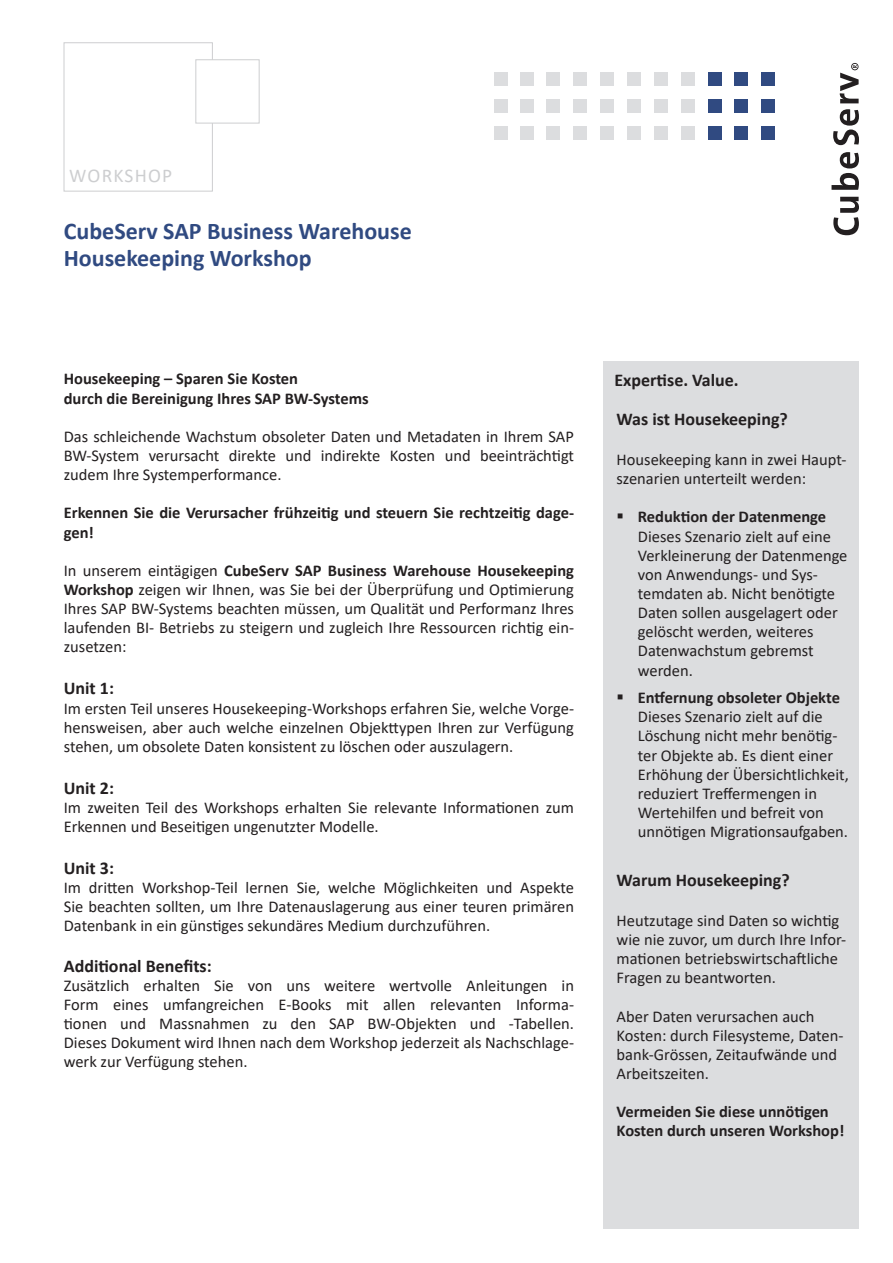
<style>
.page{position:relative;width:893px;height:1263px;background:#fff}
.page>*{position:absolute;margin:0;border:0;box-sizing:border-box;transform-origin:0 0}
.Haupttitel{font:700 24px "Calibri";color:#304a81}
.t1{font:19.5px "Calibri";letter-spacing:.06em;color:#cdced0}
.Untertitel{font:700 18px "Calibri";color:#231f20}
.Grundschrift{font:16.5px/19.2px "Calibri";color:#231f20;text-align:justify}
.Grundschrift_CubeSer{font:16.5px/19.2px "Calibri";color:#231f20}
.Grundschrift-2{font:700 16.5px/19.2px "Calibri";color:#231f20}
.Grundschrift_CubeSer-2{font:700 16.5px/19.2px "Calibri";color:#231f20}
.s1{font-weight:700}
</style>
<div class="page">
<div style="left:546px;top:73px;width:14px;height:13px;background:#dcdddf"></div>
<div style="left:573px;top:73px;width:14px;height:13px;background:#dcdddf"></div>
<div style="left:600px;top:73px;width:14px;height:13px;background:#dcdddf"></div>
<div style="left:627px;top:73px;width:14px;height:13px;background:#dcdddf"></div>
<div style="left:654px;top:73px;width:14px;height:13px;background:#dcdddf"></div>
<div style="left:681px;top:73px;width:14px;height:13px;background:#dcdddf"></div>
<div style="left:546px;top:100px;width:14px;height:13px;background:#dcdddf"></div>
<div style="left:573px;top:100px;width:14px;height:13px;background:#dcdddf"></div>
<div style="left:600px;top:100px;width:14px;height:13px;background:#dcdddf"></div>
<div style="left:627px;top:100px;width:14px;height:13px;background:#dcdddf"></div>
<div style="left:654px;top:100px;width:14px;height:13px;background:#dcdddf"></div>
<div style="left:681px;top:100px;width:14px;height:13px;background:#dcdddf"></div>
<div style="left:546px;top:127px;width:14px;height:13px;background:#dcdddf"></div>
<div style="left:573px;top:127px;width:14px;height:13px;background:#dcdddf"></div>
<div style="left:520px;top:73px;width:14px;height:13px;background:#dcdddf"></div>
<div style="left:520px;top:100px;width:14px;height:13px;background:#dcdddf"></div>
<div style="left:520px;top:127px;width:14px;height:13px;background:#dcdddf"></div>
<div style="left:495px;top:73px;width:13px;height:13px;background:#dcdddf"></div>
<div style="left:495px;top:100px;width:13px;height:13px;background:#dcdddf"></div>
<div style="left:495px;top:127px;width:13px;height:13px;background:#dcdddf"></div>
<div style="left:600px;top:127px;width:14px;height:13px;background:#dcdddf"></div>
<div style="left:627px;top:127px;width:14px;height:13px;background:#dcdddf"></div>
<div style="left:654px;top:127px;width:14px;height:13px;background:#dcdddf"></div>
<div style="left:681px;top:127px;width:14px;height:13px;background:#dcdddf"></div>
<div style="left:708px;top:73px;width:13px;height:13px;background:#304a81"></div>
<div style="left:735px;top:73px;width:13px;height:13px;background:#304a81"></div>
<div style="left:762px;top:73px;width:13px;height:13px;background:#304a81"></div>
<div style="left:708px;top:100px;width:13px;height:13px;background:#304a81"></div>
<div style="left:735px;top:100px;width:13px;height:13px;background:#304a81"></div>
<div style="left:762px;top:100px;width:13px;height:13px;background:#304a81"></div>
<div style="left:708px;top:127px;width:13px;height:13px;background:#304a81"></div>
<div style="left:735px;top:127px;width:13px;height:13px;background:#304a81"></div>
<div style="left:762px;top:127px;width:13px;height:13px;background:#304a81"></div>
<svg style="left:833px;top:197px;width:26px;height:38px"></svg>
<svg style="left:831px;top:152px;width:28px;height:38px"></svg>
<svg style="left:833px;top:109px;width:26px;height:36px"></svg>
<svg style="left:839px;top:63px;width:20px;height:40px"></svg>
<div style="left:604px;top:361px;width:255px;height:868px;background:#dcdddf"></div>
<div style="left:64px;top:43px;width:149px;height:148px;border:1px solid #cdced0"></div>
<div style="left:196px;top:60px;width:63px;height:63px;background:#fff;border:1px solid #cdced0"></div>
<p class="t1" style="left:69px;top:162px;width:104px">WORKSHOP</p>
<p class="Haupttitel" style="left:64px;top:214px;width:350px">CubeServ SAP Business Warehouse</p>
<p class="Haupttitel" style="left:64px;top:241px;width:249px">Housekeeping Workshop</p>
<p class="Grundschrift-2" style="left:64px;top:369px;width:236px">Housekeeping – Sparen Sie Kosten</p>
<p class="Grundschrift-2" style="left:64px;top:388px;width:306px">durch die Bereinigung Ihres SAP BW-Systems</p>
<p class="Grundschrift" style="left:64px;top:426px;width:512px">Das schleichende Wachstum obsoleter Daten und Metadaten in Ihrem SAP BW-System verursacht direkte und indirekte Kosten und beeinträchtigt zudem Ihre Systemperformance.</p>
<p class="Grundschrift-2" style="left:64px;top:503px;width:512px">Erkennen Sie die Verursacher frühzeitig und steuern Sie rechtzeitig dage&shy;gen!</p>
<p class="Grundschrift" style="left:64px;top:560px;width:512px">In unserem eintägigen <span class="s1">CubeServ SAP Business Warehouse Housekeeping Workshop</span> zeigen wir Ihnen, was Sie bei der Überprüfung und Optimierung Ihres SAP BW-Systems beachten müssen, um Qualität und Performanz Ihres laufenden BI- Betriebs zu steigern und zugleich Ihre Ressourcen richtig ein&shy;zusetzen:</p>
<p class="Untertitel" style="left:64px;top:676px;width:52px">Unit 1:</p>
<p class="Grundschrift" style="left:64px;top:698px;width:512px">Im ersten Teil unseres Housekeeping-Workshops erfahren Sie, welche Vorge&shy;hensweisen, aber auch welche einzelnen Objekttypen Ihren zur Verfügung stehen, um obsolete Daten konsistent zu löschen oder auszulagern.</p>
<p class="Untertitel" style="left:64px;top:775px;width:52px">Unit 2:</p>
<p class="Grundschrift" style="left:64px;top:797px;width:512px">Im zweiten Teil des Workshops erhalten Sie relevante Informationen zum<br>Erkennen und Beseitigen ungenutzter Modelle.</p>
<p class="Untertitel" style="left:64px;top:855px;width:52px">Unit 3:</p>
<p class="Grundschrift" style="left:64px;top:878px;width:512px">Im dritten Workshop-Teil lernen Sie, welche Möglichkeiten und Aspekte Sie beachten sollten, um Ihre Datenauslagerung aus einer teuren primären Datenbank in ein günstiges sekundäres Medium durchzuführen.</p>
<p class="Untertitel" style="left:64px;top:953px;width:150px">Additional Benefits:</p>
<p class="Grundschrift" style="left:64px;top:975px;width:512px">Zusätzlich erhalten Sie von uns weitere wertvolle Anleitungen in Form eines umfangreichen E-Books mit allen relevanten Informa&shy;tionen und Massnahmen zu den SAP BW-Objekten und -Tabellen.<br>Dieses Dokument wird Ihnen nach dem Workshop jederzeit als Nachschlage&shy;werk zur Verfügung stehen.</p>
<p class="Untertitel" style="left:614px;top:367px;width:126px">Expertise. Value.</p>
<p class="Untertitel" style="left:617px;top:406px;width:173px">Was ist Housekeeping?</p>
<p class="Grundschrift_CubeSer" style="left:617px;top:450px;width:231px">Housekeeping kann in zwei Haupt&shy;szenarien unterteilt werden:</p>
<p class="Grundschrift" style="left:638px;top:507px;width:211px;text-align:left"><span class="s1">Reduktion der Datenmenge<br></span>Dieses Szenario zielt auf eine<br>Verkleinerung der Datenmenge von Anwendungs- und Sys&shy;temdaten ab. Nicht benötigte<br>Daten sollen ausgelagert oder gelöscht werden, weiteres<br>Datenwachstum gebremst werden.</p>
<p class="Grundschrift" style="left:638px;top:688px;width:213px;text-align:left"><span class="s1">Entfernung obsoleter Objekte<br></span>Dieses Szenario zielt auf die<br>Löschung nicht mehr benötig&shy;ter Objekte ab. Es dient einer<br>Erhöhung der Übersichtlichkeit, reduziert Treffermengen in<br>Wertehilfen und befreit von unnötigen Migrationsaufgaben.</p>
<p class="Untertitel" style="left:617px;top:867px;width:175px">Warum Housekeeping?</p>
<p class="Grundschrift_CubeSer" style="left:617px;top:910px;width:231px">Heutzutage sind Daten so wichtig wie nie zuvor, um durch Ihre Infor&shy;mationen betriebswirtschaftliche<br>Fragen zu beantworten.</p>
<p class="Grundschrift_CubeSer" style="left:617px;top:1006px;width:228px">Aber Daten verursachen auch<br>Kosten: durch Filesysteme, Daten&shy;bank-Grössen, Zeitaufwände und<br>Arbeitszeiten.</p>
<p class="Grundschrift_CubeSer-2" style="left:617px;top:1102px;width:229px">Vermeiden Sie diese unnötigen<br>Kosten durch unseren Workshop!</p>
</div>
